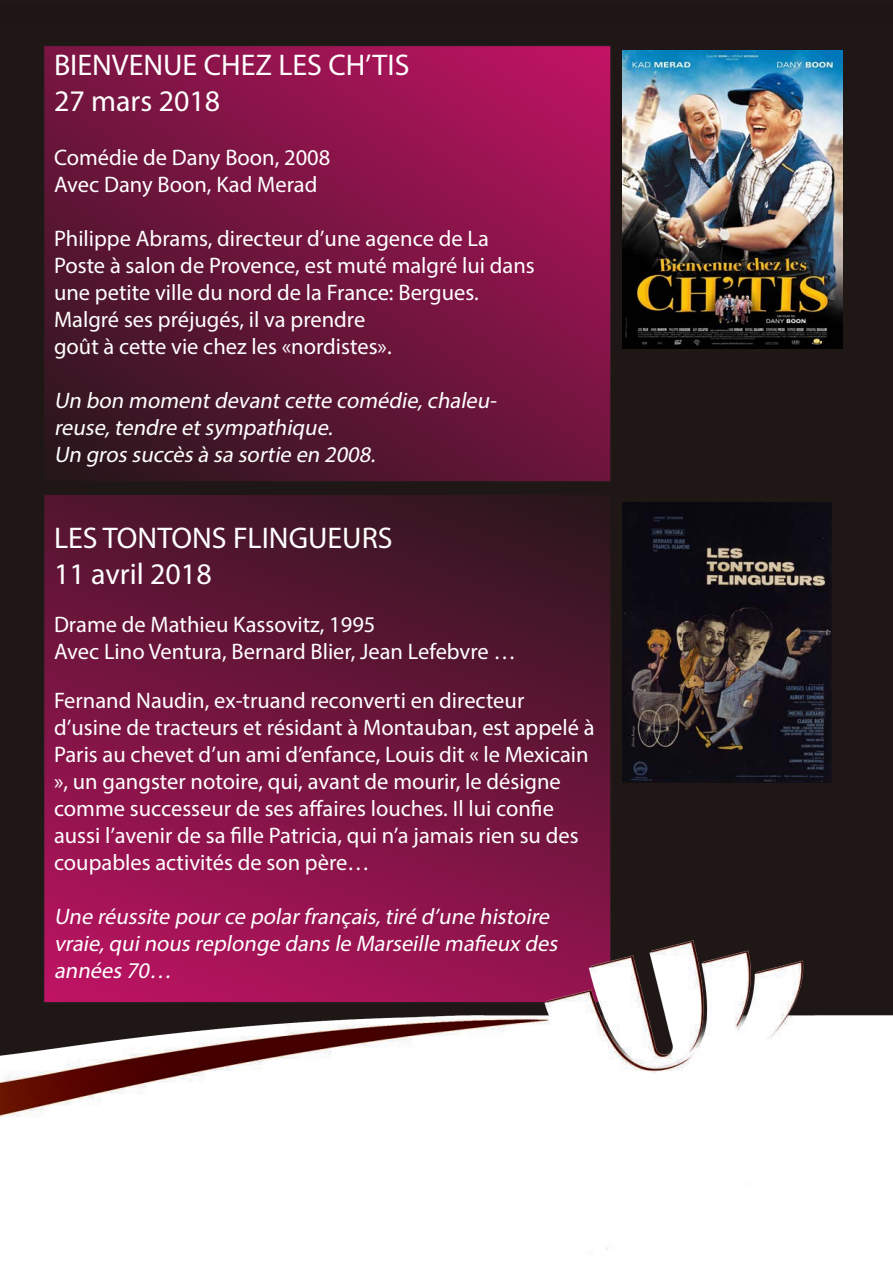
<style>
.page{position:relative;width:893px;height:1263px;background:#fff}
.page>*{position:absolute;margin:0;border:0;box-sizing:border-box;transform-origin:0 0}
.t1{font:30px "Myriad Pro";color:#fff}
.t2{font:22.5px/27px "Myriad Pro";color:#fff}
.t3{font:italic 22.5px/27px "Myriad Pro";color:#fff}
</style>
<div class="page">
<div style="left:0;top:0;width:893px;height:1167px;background:#1e1716"></div>
<img style="left:623px;top:51px;width:219px;height:298px">
<svg style="left:46px;top:48px;width:563px;height:432px;background:#73143e"></svg>
<div style="left:43px;top:45px;width:569px;height:438px;border:2px solid #231f20"></div>
<svg style="left:46px;top:496px;width:563px;height:436px;background:#6b143b"></svg>
<img style="left:0;top:932px;width:893px;height:318px">
<img style="left:623px;top:502px;width:208px;height:281px">
<p class="t1" style="left:54px;top:47px;width:357px">BIENVENUE CHEZ LES CH’TIS</p>
<p class="t1" style="left:54px;top:83px;width:168px">27 mars 2018</p>
<p class="t2" style="left:54px;top:144px;width:278px">Comédie de Dany Boon, 2008</p>
<p class="t2" style="left:54px;top:171px;width:265px">Avec Dany Boon, Kad Merad</p>
<p class="t2" style="left:54px;top:225px;width:482px">Philippe Abrams, directeur d’une agence de La<br>Poste à salon de Provence, est muté malgré lui dans une petite ville du nord de la France: Bergues.</p>
<p class="t2" style="left:54px;top:306px;width:313px">Malgré ses préjugés, il va prendre</p>
<p class="t2" style="left:54px;top:333px;width:339px">goût à cette vie chez les «nordistes».</p>
<p class="t3" style="left:54px;top:387px;width:448px">Un bon momentdevantcette comédie,chaleu&shy;reuse,tendre etsympathique.</p>
<p class="t3" style="left:54px;top:441px;width:327px">Un gros succès à sa sortie en 2008.</p>
<p class="t1" style="left:54px;top:519px;width:340px">LES TONTONS FLINGUEURS</p>
<p class="t1" style="left:54px;top:555px;width:159px">11 avril 2018</p>
<p class="t2" style="left:54px;top:611px;width:323px">Drame de Mathieu Kassovitz, 1995</p>
<p class="t2" style="left:54px;top:638px;width:464px">Avec Lino Ventura, Bernard Blier, Jean Lefebvre …</p>
<p class="t2" style="left:54px;top:687px;width:542px">Fernand Naudin, ex-truand reconverti en directeur d’usine de tracteurs et résidant à Montauban, est appelé à Paris au chevet d’un ami d’enfance, Louis dit « le Mexicain », un gangster notoire, qui, avant de mourir, le désigne comme successeur de ses affaires louches. Il lui confie aussi l’avenir de sa fille Patricia, qui n’a jamais rien su des coupables activités de son père…</p>
<p class="t3" style="left:54px;top:903px;width:510px">Une réussite pource polarfrançais,tiré d’une histoire vraie,quinous replonge dans le Marseille mafieux des années 70…</p>
</div>
